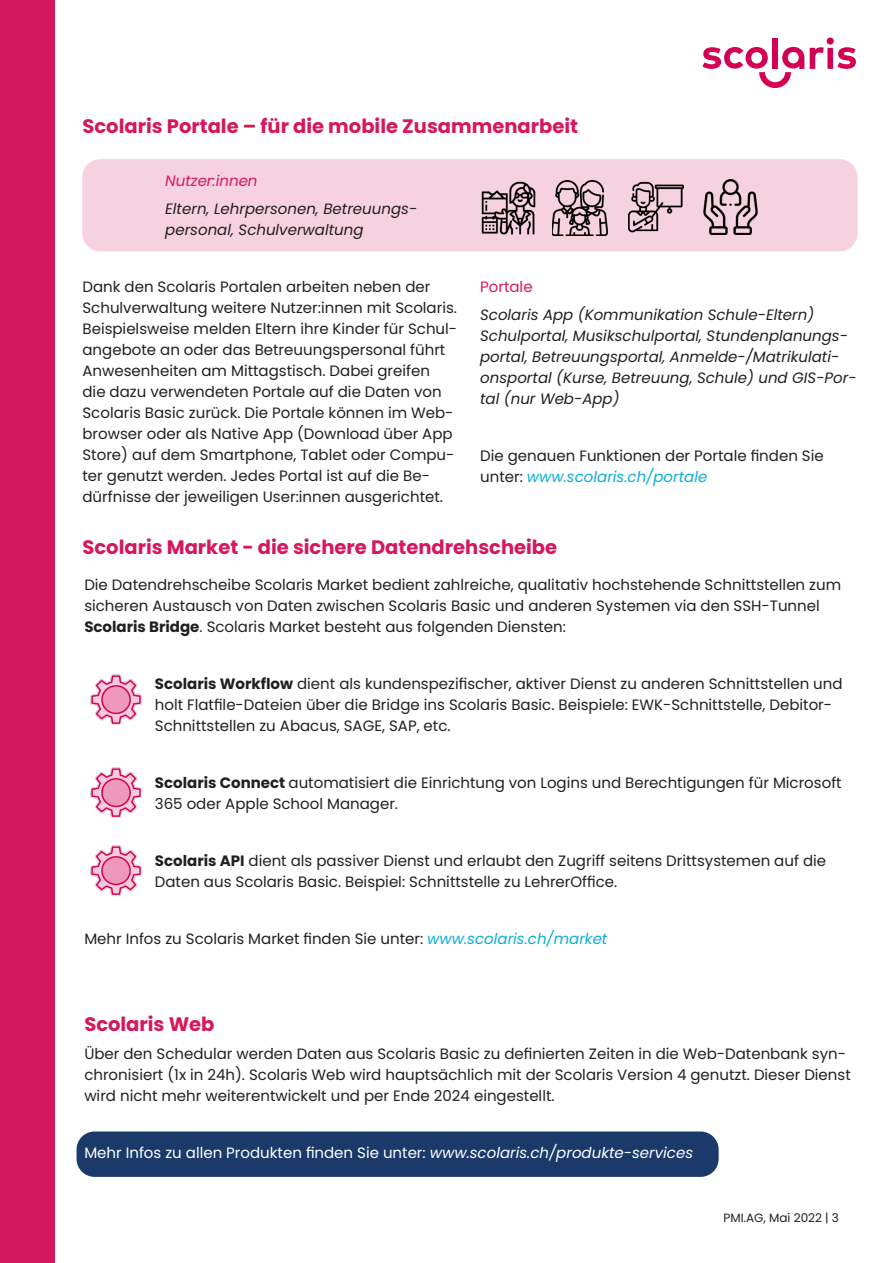
<style>
.page{position:relative;width:893px;height:1263px;background:#fff}
.page>*{position:absolute;margin:0;border:0;box-sizing:border-box;transform-origin:0 0}
.Absatzformat_1{font:700 19.5px "Poppins";color:#d6175d}
.Absatzformat_1-2{font:15px/21px "Poppins";color:#231f20}
.Absatzformat_1-3{font:italic 15px/21px "Poppins";color:#231f20}
.Absatzformat_1-4{font:15px "Poppins";color:#fff}
.Absatzformat_1-5{font:italic 15px "Poppins";color:#d6175d}
.Absatzformat_1-6{font:15px "Poppins";color:#d6175d}
.t1{font:12px "Poppins";color:#231f20}
.s1{font-style:italic;color:#0bafd7}
.s2{font-weight:700}
.s3{font-style:italic}
</style>
<div class="page">
<svg style="left:810px;top:38px;width:46px;height:31px"></svg>
<div style="left:772px;top:38px;width:6px;height:31px;background:#d40054"></div>
<svg style="left:702px;top:47px;width:102px;height:41px"></svg>
<div style="left:0;top:0;width:54px;height:1263px;background:#d6175d"></div>
<div style="left:77px;top:1131px;width:642px;height:46px;background:#1b3a6a;border-radius:18px"></div>
<img style="left:91px;top:767px;width:50px;height:50px">
<img style="left:91px;top:674px;width:50px;height:50px">
<img style="left:91px;top:845px;width:50px;height:51px">
<div style="left:82px;top:159px;width:775px;height:92px;background:#f6d1df;border-radius:18px"></div>
<img style="left:628px;top:181px;width:55px;height:52px">
<img style="left:703px;top:179px;width:54px;height:56px">
<img style="left:481px;top:181px;width:55px;height:54px">
<img style="left:553px;top:180px;width:54px;height:56px">
<p class="Absatzformat_1" style="left:82px;top:115px;width:497px">Scolaris Portale – für die mobile Zusammenarbeit</p>
<p class="Absatzformat_1-5" style="left:165px;top:172px;width:94px">Nutzer:innen</p>
<p class="Absatzformat_1-3" style="left:165px;top:198px;width:254px">Eltern, Lehrpersonen, Betreuungs&shy;personal, Schulverwaltung</p>
<p class="Absatzformat_1-2" style="left:82px;top:276px;width:376px">Dank den Scolaris Portalen arbeiten neben der Schulverwaltung weitere Nutzer:innen mit Scolaris.<br>Beispielsweise melden Eltern ihre Kinder für Schul&shy;angebote an oder das Betreuungspersonal führt Anwesenheiten am Mittagstisch. Dabei greifen<br>die dazu verwendeten Portale auf die Daten von Scolaris Basic zurück. Die Portale können im Web&shy;browser oder als Native App (Download über App Store) auf dem Smartphone, Tablet oder Compu&shy;ter genutzt werden. Jedes Portal ist auf die Be&shy;dürfnisse der jeweiligen User:innen ausgerichtet.</p>
<p class="Absatzformat_1-6" style="left:480px;top:278px;width:54px">Portale</p>
<p class="Absatzformat_1-3" style="left:480px;top:305px;width:378px">Scolaris App (Kommunikation Schule-Eltern)<br>Schulportal, Musikschulportal, Stundenplanungs&shy;portal, Betreuungsportal, Anmelde-/Matrikulati&shy;onsportal (Kurse, Betreuung, Schule) und GIS-Por&shy;tal (nur Web-App)</p>
<p class="Absatzformat_1-2" style="left:480px;top:446px;width:345px">Die genauen Funktionen der Portale finden Sie unter: <span class="s1">www.scolaris.ch/portale</span></p>
<p class="Absatzformat_1" style="left:82px;top:536px;width:476px">Scolaris Market - die sichere Datendrehscheibe</p>
<p class="Absatzformat_1-2" style="left:84px;top:574px;width:758px">Die Datendrehscheibe Scolaris Market bedient zahlreiche, qualitativ hochstehende Schnittstellen zum sicheren Austausch von Daten zwischen Scolaris Basic und anderen Systemen via den SSH-Tunnel<br><span class="s2">Scolaris Bridge</span>. Scolaris Market besteht aus folgenden Diensten:</p>
<p class="Absatzformat_1-2" style="left:155px;top:673px;width:689px"><span class="s2">Scolaris Workflow</span> dient als kundenspezifischer, aktiver Dienst zu anderen Schnittstellen und holt Flatfile-Dateien über die Bridge ins Scolaris Basic. Beispiele: EWK-Schnittstelle, Debitor-<br>Schnittstellen zu Abacus, SAGE, SAP, etc.</p>
<p class="Absatzformat_1-2" style="left:155px;top:772px;width:688px"><span class="s2">Scolaris Connect</span> automatisiert die Einrichtung von Logins und Berechtigungen für Microsoft<br>365 oder Apple School Manager.</p>
<p class="Absatzformat_1-2" style="left:155px;top:850px;width:673px"><span class="s2">Scolaris API</span> dient als passiver Dienst und erlaubt den Zugriff seitens Drittsystemen auf die<br>Daten aus Scolaris Basic. Beispiel: Schnittstelle zu LehrerOffice.</p>
<p class="Absatzformat_1-2" style="left:84px;top:928px;width:525px">Mehr Infos zu Scolaris Market finden Sie unter: <span class="s1">www.scolaris.ch/market</span></p>
<p class="Absatzformat_1" style="left:84px;top:1013px;width:132px">Scolaris Web</p>
<p class="Absatzformat_1-2" style="left:84px;top:1044px;width:768px">Über den Schedular werden Daten aus Scolaris Basic zu definierten Zeiten in die Web-Datenbank syn&shy;chronisiert (1x in 24h). Scolaris Web wird hauptsächlich mit der Scolaris Version 4 genutzt. Dieser Dienst wird nicht mehr weiterentwickelt und per Ende 2024 eingestellt.</p>
<p class="Absatzformat_1-4" style="left:84px;top:1144px;width:610px">Mehr Infos zu allen Produkten finden Sie unter: <span class="s3">www.scolaris.ch/produkte-services</span></p>
<p class="t1" style="left:723px;top:1210px;width:117px">PMI.AG, Mai 2022 | 3</p>
</div>
